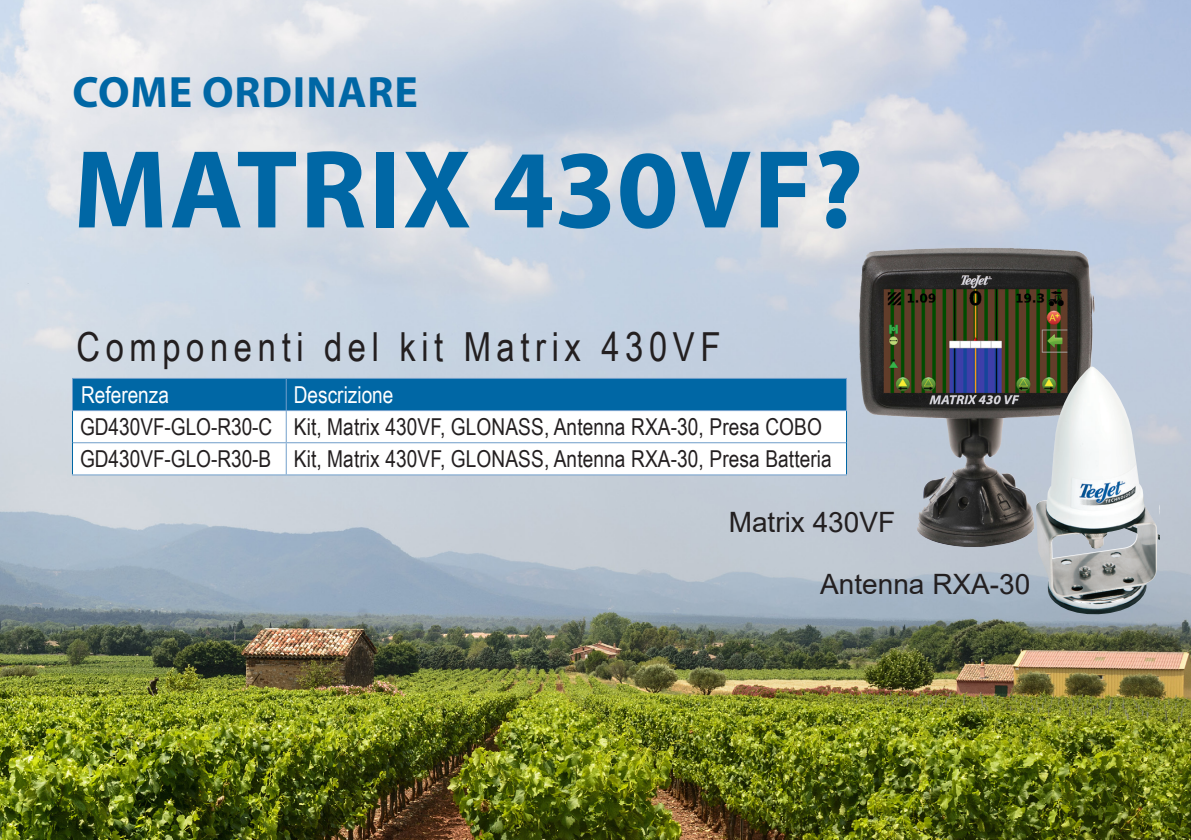
<style>
.page{position:relative;width:1191px;height:840px;background:#fff}
.page>*{position:absolute;margin:0;border:0;box-sizing:border-box;transform-origin:0 0}
.t1{font:700 112px "Myriad Pro";letter-spacing:.015em;color:#0067a5}
.t2{font:700 44px "Myriad Pro";letter-spacing:.02em;color:#0067a5}
.Products{font:40px "Arial Narrow";letter-spacing:.14em;color:#231f20}
.t3{font:28px "Arial";color:#231f20}
.t4{font:23.2px "Arial Narrow";letter-spacing:.005em;color:#231f20}
.t5{font:23.2px "Arial Narrow";color:#fff}
</style>
<div class="page">
<img style="left:0;top:0;width:1191px;height:839px">
<svg style="left:73px;top:379px;width:773px;height:95px"></svg>
<hr style="left:72px;top:410px;width:214px;height:1px;background:#719fcb">
<hr style="left:286px;top:410px;width:561px;height:1px;background:#719fcb">
<hr style="left:72px;top:378px;width:214px;height:1px;background:#719fcb">
<hr style="left:72px;top:378px;width:1px;height:32px;background:#719fcb">
<hr style="left:286px;top:378px;width:561px;height:1px;background:#719fcb">
<hr style="left:846px;top:378px;width:1px;height:32px;background:#719fcb">
<hr style="left:286px;top:378px;width:1px;height:32px;background:#719fcb">
<hr style="left:72px;top:411px;width:1px;height:31px;background:#0067a5">
<hr style="left:846px;top:411px;width:1px;height:31px;background:#0067a5">
<hr style="left:72px;top:442px;width:1px;height:32px;background:#0067a5">
<hr style="left:846px;top:442px;width:1px;height:32px;background:#0067a5">
<hr style="left:286px;top:411px;width:1px;height:31px;background:#719fcb">
<hr style="left:73px;top:442px;width:213px;height:1px;background:#719fcb">
<hr style="left:286px;top:442px;width:560px;height:1px;background:#719fcb">
<hr style="left:286px;top:443px;width:1px;height:31px;background:#719fcb">
<hr style="left:72px;top:474px;width:214px;height:1px;background:#719fcb">
<hr style="left:286px;top:474px;width:561px;height:1px;background:#719fcb">
<img style="left:858px;top:247px;width:114px;height:210px">
<img style="left:1036px;top:366px;width:124px;height:251px">
<p class="t2" style="left:72px;top:64px;width:347px">COME ORDINARE</p>
<p class="t1" style="left:73px;top:116px;width:792px">MATRIX 430VF?</p>
<p class="Products" style="left:76px;top:317px;width:645px">Componenti del kit Matrix 430VF</p>
<p class="t5" style="left:81px;top:377px;width:90px">Referenza</p>
<p class="t5" style="left:294px;top:377px;width:101px">Descrizione</p>
<p class="t4" style="left:80px;top:409px;width:194px">GD430VF-GLO-R30-C</p>
<p class="t4" style="left:294px;top:409px;width:529px">Kit, Matrix 430VF, GLONASS, Antenna RXA-30, Presa COBO</p>
<p class="t4" style="left:80px;top:442px;width:193px">GD430VF-GLO-R30-B</p>
<p class="t4" style="left:294px;top:442px;width:539px">Kit, Matrix 430VF, GLONASS, Antenna RXA-30, Presa Batteria</p>
<p class="t3" style="left:728px;top:502px;width:168px">Matrix 430VF</p>
<p class="t3" style="left:820px;top:564px;width:212px">Antenna RXA-30</p>
</div>
